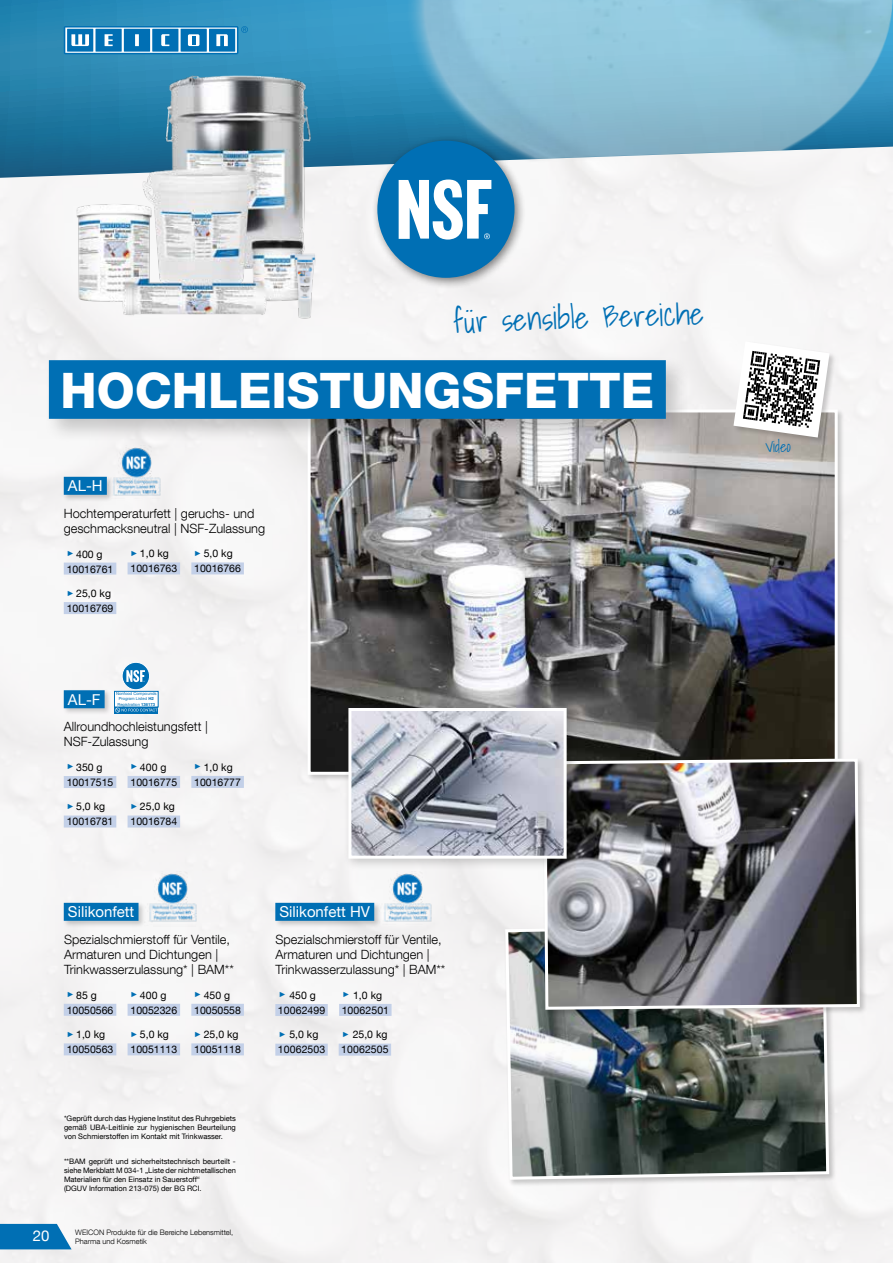
<style>
.page{position:relative;width:893px;height:1263px;background:#fff}
.page>*{position:absolute;margin:0;border:0;box-sizing:border-box;transform-origin:0 0}
.t1{font:800 48.9px "Helvetica Neue LT Com";color:#fff}
.t2{font:300 30.6px "Shadows Into";color:#006fb4}
.t3{font:15px "Helvetica Neue LT Com";color:#fff}
.t4{font:300 15px "Shadows Into";color:#006fb4}
.t5{font:300 12.75px/15.3px "Helvetica Neue LT Com";color:#000}
.t6{font:10.5px/15px "Helvetica Neue LT Com";color:#000}
.t7{font:7.5px/9px "Helvetica Neue LT Com";color:#000;text-align:justify}
.t8{font:300 7.5px/9px "Helvetica Neue LT Com";color:#000}
.t9{font:4.2px/5.1px "Helvetica Neue LT Com";color:#006fb4;text-align:center}
.s1{font-family:"Arial";font-size:7.5px;color:#006fb4}
.s2{font-weight:700}
</style>
<div class="page">
<div style="left:0;top:178px;width:893px;height:1085px;background:#f5f4f4"></div>
<svg style="left:0;top:0;width:774px;height:178px;background:#4093ba"></svg>
<img style="left:404px;top:0;width:370px;height:163px">
<img style="left:74px;top:63px;width:238px;height:264px">
<img style="left:287px;top:250px;width:36px;height:73px">
<img style="left:312px;top:413px;width:522px;height:358px">
<div style="left:372px;top:134px;width:155px;height:156px;background:#000;opacity:.5"></div>
<div style="left:377px;top:141px;width:137px;height:137px;background:#006fb4;border-radius:50%"></div>
<svg style="left:399px;top:180px;width:92px;height:60px"></svg>
<div style="left:504px;top:922px;width:333px;height:265px;background:#000;opacity:.2"></div>
<img style="left:504px;top:922px;width:327px;height:259px">
<div style="left:541px;top:757px;width:326px;height:260px;background:#000;opacity:.2"></div>
<svg style="left:542px;top:757px;width:319px;height:254px;background:#6b6b6f"></svg>
<div style="left:342px;top:702px;width:237px;height:168px;background:#000;opacity:.2"></div>
<img style="left:352px;top:712px;width:211px;height:143px">
<div style="left:348px;top:708px;width:219px;height:151px;border:3px solid #fff"></div>
<svg style="left:774px;top:0;width:119px;height:607px;fill:#f3f2f3"></svg>
<svg style="left:892px;top:534px;width:1px;height:64px"></svg>
<div style="left:62px;top:688px;width:50px;height:27px;background:#000;opacity:.2"></div>
<div style="left:64px;top:690px;width:41px;height:18px;background:#006fb4"></div>
<div style="left:122px;top:662px;width:28px;height:28px;background:#006fb4;border-radius:50%"></div>
<div style="left:122px;top:662px;width:28px;height:28px;border:1px solid #fff;border-radius:50%"></div>
<svg style="left:126px;top:670px;width:19px;height:12px"></svg>
<div style="left:114px;top:691px;width:44px;height:16px;background:#fff"></div>
<div style="left:114px;top:691px;width:44px;height:16px;border:1px solid #006fb4"></div>
<div style="left:114px;top:707px;width:44px;height:6px;background:#006fb4"></div>
<svg style="left:115px;top:708px;width:42px;height:4px"></svg>
<div style="left:64px;top:776px;width:52px;height:12px;background:#c3d0e8"></div>
<div style="left:128px;top:776px;width:52px;height:12px;background:#c3d0e8"></div>
<div style="left:191px;top:776px;width:53px;height:12px;background:#c3d0e8"></div>
<div style="left:64px;top:815px;width:52px;height:12px;background:#c3d0e8"></div>
<div style="left:128px;top:815px;width:52px;height:12px;background:#c3d0e8"></div>
<div style="left:62px;top:901px;width:84px;height:27px;background:#000;opacity:.2"></div>
<div style="left:64px;top:903px;width:75px;height:18px;background:#006fb4"></div>
<div style="left:274px;top:901px;width:108px;height:27px;background:#000;opacity:.2"></div>
<div style="left:275px;top:903px;width:99px;height:18px;background:#006fb4"></div>
<img style="left:144px;top:871px;width:57px;height:55px">
<img style="left:380px;top:871px;width:57px;height:55px">
<div style="left:64px;top:1004px;width:52px;height:12px;background:#c3d0e8"></div>
<div style="left:64px;top:1043px;width:52px;height:12px;background:#c3d0e8"></div>
<div style="left:128px;top:1004px;width:52px;height:12px;background:#c3d0e8"></div>
<div style="left:128px;top:1043px;width:52px;height:12px;background:#c3d0e8"></div>
<div style="left:191px;top:1043px;width:53px;height:12px;background:#c3d0e8"></div>
<div style="left:62px;top:475px;width:53px;height:27px;background:#000;opacity:.2"></div>
<div style="left:64px;top:477px;width:43px;height:18px;background:#006fb4"></div>
<img style="left:108px;top:445px;width:57px;height:55px">
<div style="left:64px;top:562px;width:52px;height:12px;background:#c3d0e8"></div>
<div style="left:128px;top:562px;width:52px;height:12px;background:#c3d0e8"></div>
<div style="left:191px;top:562px;width:53px;height:12px;background:#c3d0e8"></div>
<div style="left:64px;top:602px;width:52px;height:12px;background:#c3d0e8"></div>
<div style="left:43px;top:355px;width:648px;height:89px;background:#000;opacity:.2"></div>
<div style="left:49px;top:360px;width:617px;height:59px;background:#006fb4"></div>
<div style="left:191px;top:1004px;width:53px;height:12px;background:#c3d0e8"></div>
<div style="left:732px;top:340px;width:105px;height:105px;background:#000;opacity:.2"></div>
<svg style="left:733px;top:341px;width:97px;height:96px"></svg>
<div style="left:275px;top:1004px;width:53px;height:12px;background:#c3d0e8"></div>
<div style="left:339px;top:1004px;width:53px;height:12px;background:#c3d0e8"></div>
<div style="left:339px;top:1044px;width:52px;height:12px;background:#c3d0e8"></div>
<div style="left:275px;top:1044px;width:53px;height:12px;background:#c3d0e8"></div>
<svg style="left:0;top:1224px;width:72px;height:25px;background:#1b7dbb"></svg>
<svg style="left:64px;top:26px;width:184px;height:28px;background:#4093c6"></svg>
<h2 class="t2" style="left:452px;top:297px;width:252px;rotate:-2deg">für sensible Bereiche</h2>
<h1 class="t1" style="left:61px;top:361px;width:595px">HOCHLEISTUNGSFETTE</h1>
<h3 class="t3" style="left:68px;top:477px;width:36px">AL-H</h3>
<h3 class="t5" style="left:64px;top:505px;width:203px">Hochtemperaturfett | geruchs- und geschmacksneutral | NSF-Zulassung</h3>
<h3 class="t6" style="left:67px;top:546px;width:48px"><span class="s1">►</span> 400 g<br>10016761</h3>
<h3 class="t6" style="left:130px;top:546px;width:48px"><span class="s1">►</span> 1,0 kg<br>10016763</h3>
<h3 class="t6" style="left:194px;top:546px;width:48px"><span class="s1">►</span> 5,0 kg<br>10016766</h3>
<h3 class="t6" style="left:67px;top:585px;width:48px"><span class="s1">►</span> 25,0 kg<br>10016769</h3>
<p class="t9" style="left:116px;top:691px;width:42px">Nonfood Compounds<br>Program Listed <span class="s2">H2<br></span>Registration <span class="s2">136173</span></p>
<h3 class="t3" style="left:68px;top:690px;width:34px">AL-F</h3>
<h3 class="t5" style="left:64px;top:719px;width:146px">Allroundhochleistungsfett |<br>NSF-Zulassung</h3>
<h3 class="t6" style="left:67px;top:759px;width:48px"><span class="s1">►</span> 350 g<br>10017515</h3>
<h3 class="t6" style="left:130px;top:759px;width:48px"><span class="s1">►</span> 400 g<br>10016775</h3>
<h3 class="t6" style="left:194px;top:759px;width:48px"><span class="s1">►</span> 1,0 kg<br>10016777</h3>
<h3 class="t6" style="left:67px;top:799px;width:48px"><span class="s1">►</span> 5,0 kg<br>10016781</h3>
<h3 class="t6" style="left:130px;top:799px;width:48px"><span class="s1">►</span> 25,0 kg<br>10016784</h3>
<h3 class="t3" style="left:68px;top:903px;width:68px">Silikonfett</h3>
<h3 class="t3" style="left:279px;top:903px;width:92px">Silikonfett HV</h3>
<h3 class="t5" style="left:64px;top:931px;width:171px">Spezialschmierstoff für Ventile,<br>Armaturen und Dichtungen |<br>Trinkwasserzulassung* | BAM**</h3>
<h3 class="t5" style="left:276px;top:931px;width:171px">Spezialschmierstoff für Ventile,<br>Armaturen und Dichtungen |<br>Trinkwasserzulassung* | BAM**</h3>
<h3 class="t6" style="left:67px;top:987px;width:48px"><span class="s1">►</span> 85 g<br>10050566</h3>
<h3 class="t6" style="left:67px;top:1027px;width:48px"><span class="s1">►</span> 1,0 kg<br>10050563</h3>
<h3 class="t6" style="left:130px;top:987px;width:48px"><span class="s1">►</span> 400 g<br>10052326</h3>
<h3 class="t6" style="left:130px;top:1027px;width:48px"><span class="s1">►</span> 5,0 kg<br>10051113</h3>
<h3 class="t6" style="left:194px;top:1027px;width:48px"><span class="s1">►</span> 25,0 kg<br>10051118</h3>
<h3 class="t6" style="left:194px;top:987px;width:48px"><span class="s1">►</span> 450 g<br>10050558</h3>
<h3 class="t6" style="left:278px;top:987px;width:49px"><span class="s1">►</span> 450 g<br>10062499</h3>
<h3 class="t6" style="left:342px;top:987px;width:49px"><span class="s1">►</span> 1,0 kg<br>10062501</h3>
<h3 class="t6" style="left:341px;top:1027px;width:49px"><span class="s1">►</span> 25,0 kg<br>10062505</h3>
<h3 class="t6" style="left:278px;top:1027px;width:49px"><span class="s1">►</span> 5,0 kg<br>10062503</h3>
<h3 class="t3" style="left:33px;top:1226px;width:18px">20</h3>
<p class="t7" style="left:64px;top:1113px;width:173px">*Geprüft durch das Hygiene Institut des Ruhrgebiets gemäß UBA-Leitlinie zur hygienischen Beurteilung von Schmierstoffen im Kontakt mit Trinkwasser.</p>
<p class="t7" style="left:64px;top:1157px;width:173px;text-align:left">**BAM geprüft und sicherheitstechnisch beurteilt - siehe Merkblatt M 034-1 „Liste der nichtmetallischen Materialien für den Einsatz in Sauerstoff“<br>(DGUV Information 213-075) der BG RCI.</p>
<p class="t8" style="left:75px;top:1227px;width:160px">WEICON Produkte für die Bereiche Lebensmittel,<br>Pharma und Kosmetik</p>
<h3 class="t4" style="left:765px;top:434px;width:27px">Video</h3>
</div>
